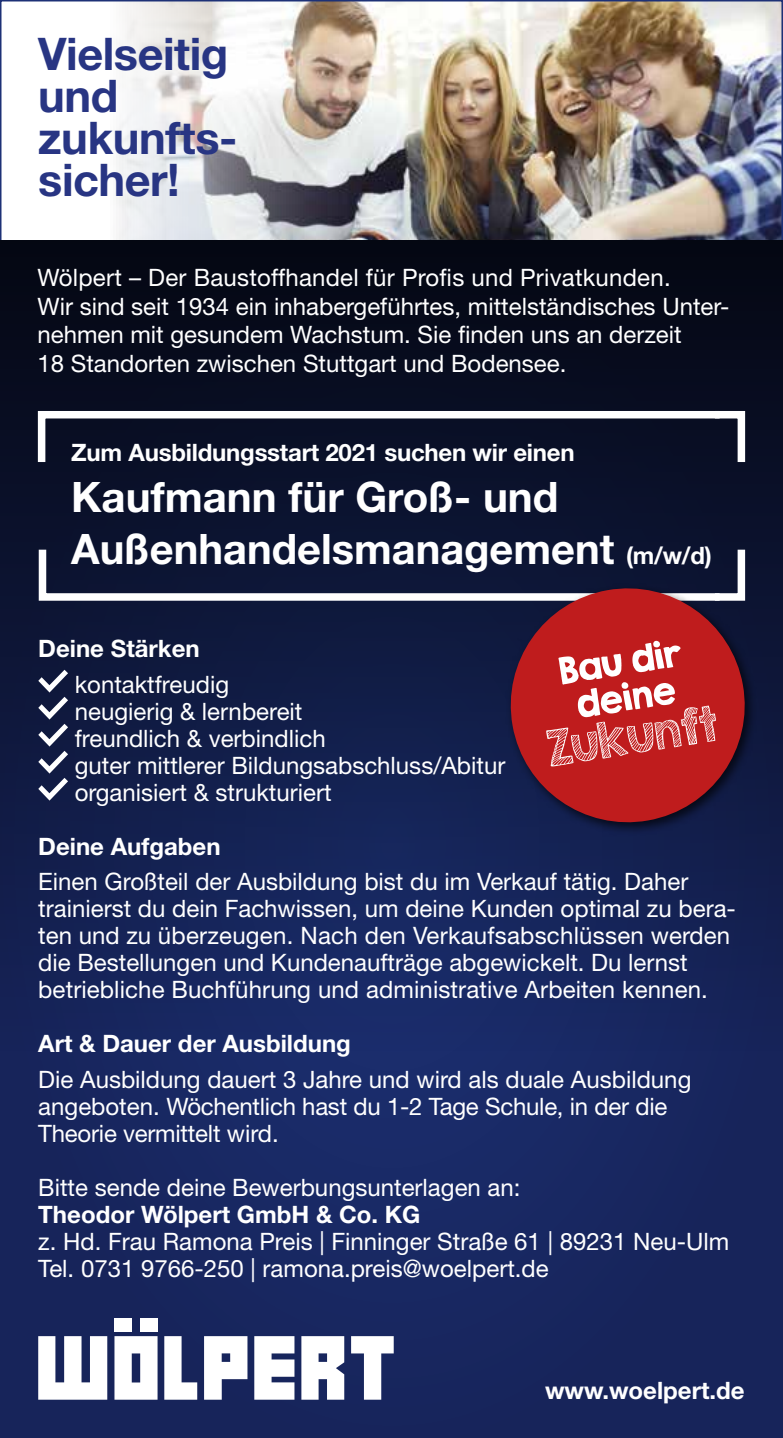
<style>
.page{position:relative;width:783px;height:1438px;background:#fff}
.page>*{position:absolute;margin:0;border:0;box-sizing:border-box;transform-origin:0 0}
.t1{font:700 45px/42px "Helvetica Neue LT Std";letter-spacing:-.01em;color:#283583}
.t2{font:700 42px/51px "Helvetica Neue LT Std";color:#fff}
.t3{font:24px/27px "Helvetica Neue LT Std";color:#fff}
.t4{font:700 24px "Helvetica Neue LT Std";color:#fff}
.s1{font-size:24px}
</style>
<div class="page">
<img style="left:116px;top:3px;width:663px;height:237px">
<div style="left:0;top:240px;width:782px;height:1197px;background:#18265e"></div>
<div style="left:0;top:240px;width:782px;height:817px;background:linear-gradient(to bottom,#040610,#192a68)"></div>
<svg style="left:38px;top:669px;width:30px;height:131px"></svg>
<svg style="left:38px;top:1336px;width:69px;height:63px"></svg>
<div style="left:114px;top:1317px;width:18px;height:14px;background:#fff"></div>
<div style="left:140px;top:1317px;width:17px;height:14px;background:#fff"></div>
<svg style="left:164px;top:1336px;width:33px;height:63px"></svg>
<svg style="left:204px;top:1336px;width:43px;height:63px"></svg>
<svg style="left:254px;top:1336px;width:40px;height:63px"></svg>
<svg style="left:301px;top:1336px;width:43px;height:63px"></svg>
<svg style="left:351px;top:1336px;width:42px;height:63px"></svg>
<svg style="left:114px;top:1336px;width:43px;height:63px"></svg>
<svg style="left:35px;top:542px;width:713px;height:62px"></svg>
<svg style="left:34px;top:407px;width:714px;height:62px"></svg>
<div style="left:505px;top:583px;width:253px;height:252px;background:#000;opacity:.7"></div>
<svg style="left:501px;top:579px;width:253px;height:252px;fill:#bf1c1d"></svg>
<svg style="left:546px;top:640px;width:169px;height:126px"></svg>
<h1 class="t1" style="left:38px;top:32px;width:200px">Vielseitig und zukunfts&shy;sicher!</h1>
<p class="t3" style="left:37px;top:263px;width:693px;line-height:28.5px">Wölpert – Der Baustoffhandel für Profis und Privatkunden.<br>Wir sind seit 1934 ein inhabergeführtes, mittelständisches Unter&shy;nehmen mit gesundem Wachstum. Sie finden uns an derzeit<br>18 Standorten zwischen Stuttgart und Bodensee.</p>
<p class="t4" style="left:71px;top:438px;width:505px">Zum Ausbildungsstart 2021 suchen wir einen</p>
<h2 class="t2" style="left:71px;top:471px;width:641px">Kaufmann für Groß- und<br>Außenhandelsmanagement <span class="s1">(m/w/d)</span></h2>
<p class="t4" style="left:38px;top:633px;width:163px">Deine Stärken</p>
<p class="t3" style="left:75px;top:670px;width:432px">kontaktfreudig<br>neugierig &amp; lernbereit<br>freundlich &amp; verbindlich<br>guter mittlerer Bildungsabschluss/Abitur organisiert &amp; strukturiert</p>
<p class="t4" style="left:38px;top:831px;width:184px">Deine Aufgaben</p>
<p class="t3" style="left:38px;top:867px;width:699px">Einen Großteil der Ausbildung bist du im Verkauf tätig. Daher trainierst du dein Fachwissen, um deine Kunden optimal zu bera&shy;ten und zu überzeugen. Nach den Verkaufsabschlüssen werden die Bestellungen und Kundenaufträge abgewickelt. Du lernst betriebliche Buchführung und administrative Arbeiten kennen.</p>
<p class="t4" style="left:38px;top:1028px;width:314px">Art &amp; Dauer der Ausbildung</p>
<p class="t3" style="left:38px;top:1065px;width:654px">Die Ausbildung dauert 3 Jahre und wird als duale Ausbildung angeboten. Wöchentlich hast du 1-2 Tage Schule, in der die<br>Theorie vermittelt wird.</p>
<p class="t3" style="left:38px;top:1173px;width:483px">Bitte sende deine Bewerbungsunterlagen an:</p>
<p class="t4" style="left:38px;top:1199px;width:383px">Theodor Wölpert GmbH &amp; Co. KG</p>
<p class="t3" style="left:38px;top:1227px;width:692px">z. Hd. Frau Ramona Preis | Finninger Straße 61 | 89231 Neu-Ulm<br>Tel. 0731 9766-250 | ramona.preis@woelpert.de</p>
<p class="t4" style="left:545px;top:1375px;width:201px">www.woelpert.de</p>
</div>
